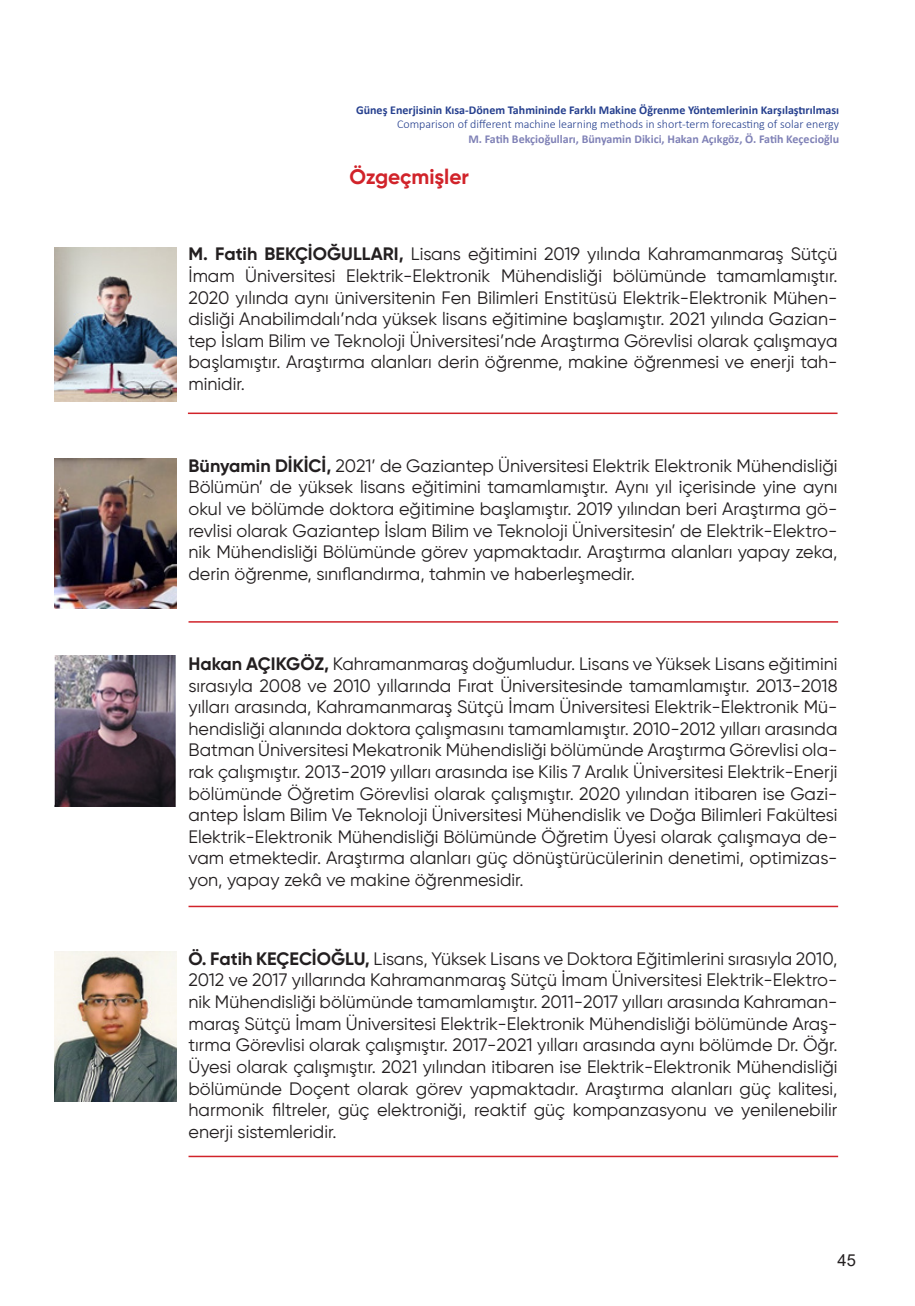
<style>
.page{position:relative;width:915px;height:1306px;background:#fff}
.page>*{position:absolute;margin:0;border:0;box-sizing:border-box;transform-origin:0 0}
.t1{font:700 21px "Gilroy";color:#d1232a}
.t2{font:18px/21.6px "Gilroy";color:#231f20;text-align:justify}
.t3{font:16.5px "Arial";color:#231f20}
.t4{font:700 12px "Calibri";color:#253f8e}
.t5{font:300 12px "Calibri";color:#253f8e}
.t6{font:700 12px "Calibri";color:#7f81b6}
.s1{font-weight:700}
</style>
<div class="page">
<img style="left:54px;top:247px;width:122px;height:155px">
<img style="left:54px;top:458px;width:122px;height:150px">
<img style="left:55px;top:656px;width:121px;height:150px">
<img style="left:54px;top:951px;width:122px;height:150px">
<hr style="left:188px;top:412px;width:649px;height:2px;background:#d1232a">
<hr style="left:188px;top:621px;width:649px;height:1px;background:#d1232a">
<hr style="left:188px;top:905px;width:649px;height:2px;background:#d1232a">
<hr style="left:188px;top:1155px;width:649px;height:2px;background:#d1232a">
<p class="t4" style="left:356px;top:101px;width:484px">Güneş Enerjisinin Kısa-Dönem Tahmininde Farklı Makine Öğrenme Yöntemlerinin Karşılaştırılması</p>
<p class="t5" style="left:397px;top:117px;width:443px">Comparison of different machine learning methods in short-term forecasting of solar energy</p>
<p class="t6" style="left:468px;top:130px;width:372px">M. Fatih Bekçioğulları, Bünyamin Dikici, Hakan Açıkgöz, Ö. Fatih Keçecioğlu</p>
<p class="t1" style="left:349px;top:164px;width:121px">Özgeçmişler</p>
<p class="t2" style="left:188px;top:243px;width:650px"><span class="s1">M. Fatih BEKÇİOĞULLARI,</span> Lisans eğitimini 2019 yılında Kahramanmaraş Sütçü İmam Üniversitesi Elektrik-Elektronik Mühendisliği bölümünde tamamlamıştır.<br>2020 yılında aynı üniversitenin Fen Bilimleri Enstitüsü Elektrik-Elektronik Mühen&shy;disliği Anabilimdalı’nda yüksek lisans eğitimine başlamıştır. 2021 yılında Gazian&shy;tep İslam Bilim ve Teknoloji Üniversitesi’nde Araştırma Görevlisi olarak çalışmaya başlamıştır. Araştırma alanları derin öğrenme, makine öğrenmesi ve enerji tah&shy;minidir.</p>
<p class="t2" style="left:188px;top:454px;width:650px"><span class="s1">Bünyamin DİKİCİ,</span> 2021’ de Gaziantep Üniversitesi Elektrik Elektronik Mühendisliği Bölümün’ de yüksek lisans eğitimini tamamlamıştır. Aynı yıl içerisinde yine aynı okul ve bölümde doktora eğitimine başlamıştır. 2019 yılından beri Araştırma gö&shy;revlisi olarak Gaziantep İslam Bilim ve Teknoloji Üniversitesin’ de Elektrik-Elektro&shy;nik Mühendisliği Bölümünde görev yapmaktadır. Araştırma alanları yapay zeka, derin öğrenme, sınıflandırma, tahmin ve haberleşmedir.</p>
<p class="t2" style="left:188px;top:652px;width:650px"><span class="s1">Hakan AÇIKGÖZ,</span> Kahramanmaraş doğumludur. Lisans ve Yüksek Lisans eğitimini sırasıyla 2008 ve 2010 yıllarında Fırat Üniversitesinde tamamlamıştır. 2013-2018 yılları arasında, Kahramanmaraş Sütçü İmam Üniversitesi Elektrik-Elektronik Mü&shy;hendisliği alanında doktora çalışmasını tamamlamıştır. 2010-2012 yılları arasında Batman Üniversitesi Mekatronik Mühendisliği bölümünde Araştırma Görevlisi ola&shy;rak çalışmıştır. 2013-2019 yılları arasında ise Kilis 7 Aralık Üniversitesi Elektrik-Enerji bölümünde Öğretim Görevlisi olarak çalışmıştır. 2020 yılından itibaren ise Gazi&shy;antep İslam Bilim Ve Teknoloji Üniversitesi Mühendislik ve Doğa Bilimleri Fakültesi Elektrik-Elektronik Mühendisliği Bölümünde Öğretim Üyesi olarak çalışmaya de&shy;vam etmektedir. Araştırma alanları güç dönüştürücülerinin denetimi, optimizas&shy;yon, yapay zekâ ve makine öğrenmesidir.</p>
<p class="t2" style="left:188px;top:947px;width:650px"><span class="s1">Ö. Fatih KEÇECİOĞLU,</span> Lisans, Yüksek Lisans ve Doktora Eğitimlerini sırasıyla 2010, 2012 ve 2017 yıllarında Kahramanmaraş Sütçü İmam Üniversitesi Elektrik-Elektro&shy;nik Mühendisliği bölümünde tamamlamıştır. 2011-2017 yılları arasında Kahraman&shy;maraş Sütçü İmam Üniversitesi Elektrik-Elektronik Mühendisliği bölümünde Araş&shy;tırma Görevlisi olarak çalışmıştır. 2017-2021 yılları arasında aynı bölümde Dr. Öğr.<br>Üyesi olarak çalışmıştır. 2021 yılından itibaren ise Elektrik-Elektronik Mühendisliği bölümünde Doçent olarak görev yapmaktadır. Araştırma alanları güç kalitesi, harmonik filtreler, güç elektroniği, reaktif güç kompanzasyonu ve yenilenebilir enerji sistemleridir.</p>
<p class="t3" style="left:837px;top:1248px;width:20px">45</p>
</div>
